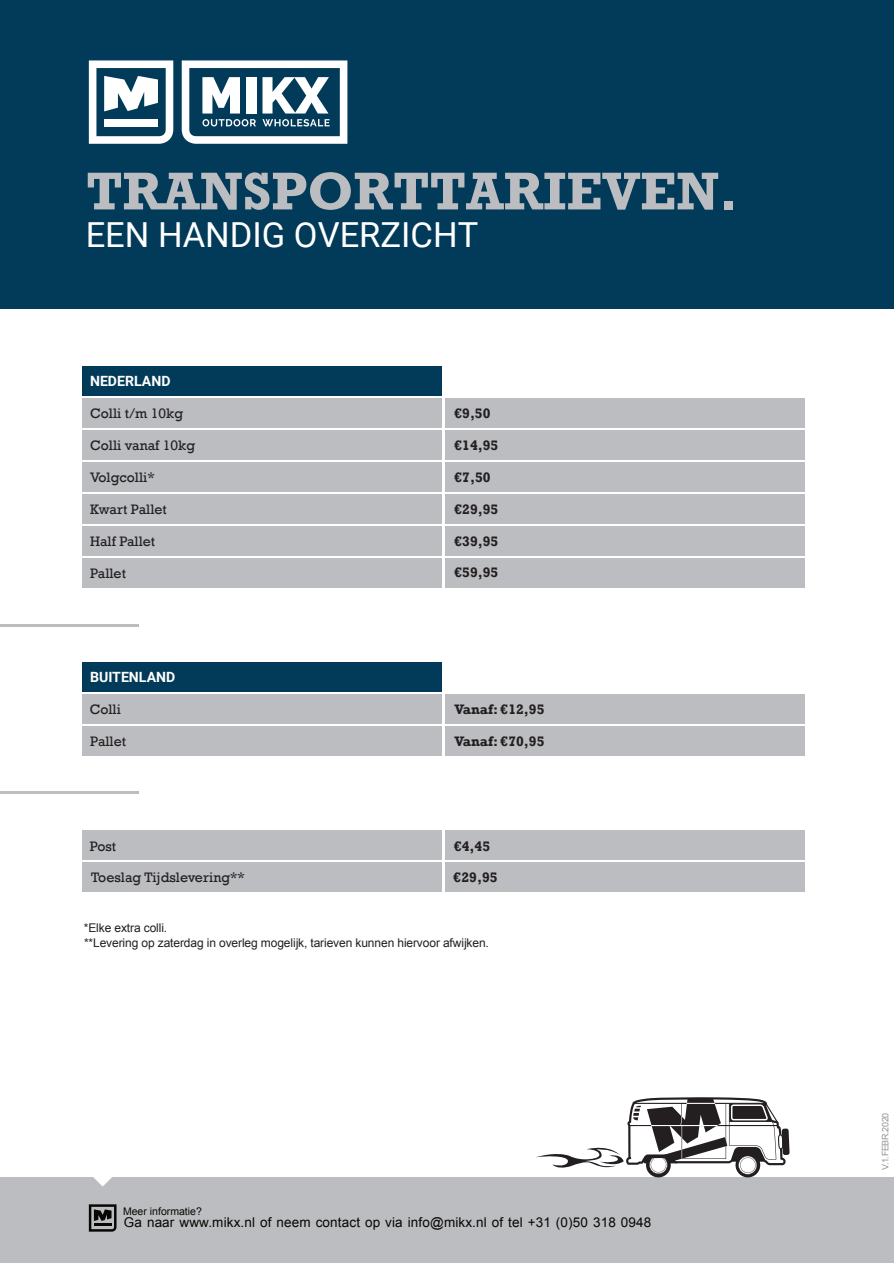
<style>
.page{position:relative;width:894px;height:1263px;background:#fff}
.page>*{position:absolute;margin:0;border:0;box-sizing:border-box;transform-origin:0 0}
.t1{font:700 54px "Rockwell";color:#bcbdc0}
.t2{font:34.5px "Roboto";color:#fff}
.t3{font:14.1px "Rockwell";color:#231f20}
.t4{font:700 14.1px "Rockwell";color:#231f20}
.t5{font:700 14.1px "Roboto";color:#fff}
.t6{font:13.5px "Arial";letter-spacing:.01em;color:#080704}
.t7{font:12px/15px "Arial";letter-spacing:-.01em;color:#231f20}
.t8{font:10.5px "Arial";color:#080704}
.t9{font:9px "Arial";letter-spacing:-.04em;color:#939598}
</style>
<div class="page">
<div style="left:0;top:0;width:893px;height:309px;background:#013b59"></div>
<div style="left:0;top:1177px;width:893px;height:86px;background:#bcbdc0"></div>
<svg style="left:89px;top:60px;width:84px;height:84px"></svg>
<div style="left:104px;top:119px;width:54px;height:7px;background:#fff"></div>
<svg style="left:182px;top:60px;width:165px;height:84px"></svg>
<svg style="left:89px;top:1204px;width:27px;height:28px"></svg>
<hr style="left:94px;top:1223px;width:17px;height:3px;background:#080704">
<svg style="left:93px;top:1177px;width:19px;height:9px"></svg>
<div style="left:82px;top:399px;width:359px;height:29px;background:#bcbdc0"></div>
<div style="left:82px;top:367px;width:359px;height:29px;background:#013b59"></div>
<div style="left:445px;top:399px;width:359px;height:29px;background:#bcbdc0"></div>
<div style="left:82px;top:431px;width:359px;height:29px;background:#bcbdc0"></div>
<div style="left:445px;top:431px;width:359px;height:29px;background:#bcbdc0"></div>
<div style="left:82px;top:463px;width:359px;height:29px;background:#bcbdc0"></div>
<div style="left:445px;top:463px;width:359px;height:29px;background:#bcbdc0"></div>
<div style="left:82px;top:495px;width:359px;height:29px;background:#bcbdc0"></div>
<div style="left:445px;top:495px;width:359px;height:29px;background:#bcbdc0"></div>
<div style="left:82px;top:527px;width:359px;height:29px;background:#bcbdc0"></div>
<div style="left:445px;top:527px;width:359px;height:29px;background:#bcbdc0"></div>
<div style="left:82px;top:559px;width:359px;height:29px;background:#bcbdc0"></div>
<div style="left:445px;top:559px;width:359px;height:29px;background:#bcbdc0"></div>
<div style="left:82px;top:694px;width:359px;height:29px;background:#bcbdc0"></div>
<div style="left:82px;top:662px;width:359px;height:29px;background:#013b59"></div>
<div style="left:445px;top:694px;width:359px;height:29px;background:#bcbdc0"></div>
<div style="left:82px;top:726px;width:359px;height:29px;background:#bcbdc0"></div>
<div style="left:445px;top:726px;width:359px;height:29px;background:#bcbdc0"></div>
<div style="left:82px;top:831px;width:359px;height:29px;background:#bcbdc0"></div>
<div style="left:445px;top:831px;width:359px;height:29px;background:#bcbdc0"></div>
<div style="left:82px;top:863px;width:359px;height:29px;background:#bcbdc0"></div>
<div style="left:445px;top:863px;width:359px;height:29px;background:#bcbdc0"></div>
<hr style="left:0;top:791px;width:138px;height:2px;background:#bcbdc0">
<hr style="left:0;top:624px;width:138px;height:2px;background:#bcbdc0">
<svg style="left:536px;top:1097px;width:253px;height:80px"></svg>
<h1 class="t1" style="left:86px;top:172px;width:653px">TRANSPORTTARIEVEN.</h1>
<h2 class="t2" style="left:86px;top:221px;width:394px">EEN HANDIG OVERZICHT</h2>
<p class="t5" style="left:90px;top:375px;width:82px">NEDERLAND</p>
<p class="t3" style="left:90px;top:409px;width:95px">Colli t/m 10kg</p>
<p class="t3" style="left:90px;top:440px;width:106px">Colli vanaf 10kg</p>
<p class="t3" style="left:90px;top:472px;width:66px">Volgcolli*</p>
<p class="t3" style="left:90px;top:504px;width:78px">Kwart Pallet</p>
<p class="t3" style="left:90px;top:536px;width:67px">Half Pallet</p>
<p class="t3" style="left:90px;top:568px;width:37px">Pallet</p>
<p class="t5" style="left:90px;top:671px;width:87px">BUITENLAND</p>
<p class="t3" style="left:90px;top:704px;width:33px">Colli</p>
<p class="t3" style="left:90px;top:736px;width:37px">Pallet</p>
<p class="t3" style="left:90px;top:841px;width:28px">Post</p>
<p class="t3" style="left:91px;top:872px;width:155px">Toeslag Tijdslevering**</p>
<p class="t4" style="left:454px;top:409px;width:38px">€9,50</p>
<p class="t4" style="left:454px;top:440px;width:45px">€14,95</p>
<p class="t4" style="left:454px;top:472px;width:38px">€7,50</p>
<p class="t4" style="left:454px;top:504px;width:45px">€29,95</p>
<p class="t4" style="left:454px;top:536px;width:45px">€39,95</p>
<p class="t4" style="left:454px;top:568px;width:45px">€59,95</p>
<p class="t4" style="left:454px;top:704px;width:92px">Vanaf: €12,95</p>
<p class="t4" style="left:454px;top:736px;width:92px">Vanaf: €70,95</p>
<p class="t4" style="left:454px;top:841px;width:38px">€4,45</p>
<p class="t4" style="left:453px;top:873px;width:45px">€29,95</p>
<p class="t7" style="left:84px;top:922px;width:406px">*Elke extra colli.<br>**Levering op zaterdag in overleg mogelĳk, tarieven kunnen hiervoor afwĳken.</p>
<p class="t8" style="left:123px;top:1207px;width:80px">Meer informatie?</p>
<p class="t6" style="left:124px;top:1217px;width:528px">Ga naar www.mikx.nl of neem contact op via info@mikx.nl of tel +31 (0)50 318 0948</p>
<p class="t9" style="left:881px;top:1170px;width:59px;rotate:-90deg">V.1.FEBR.2020</p>
</div>
